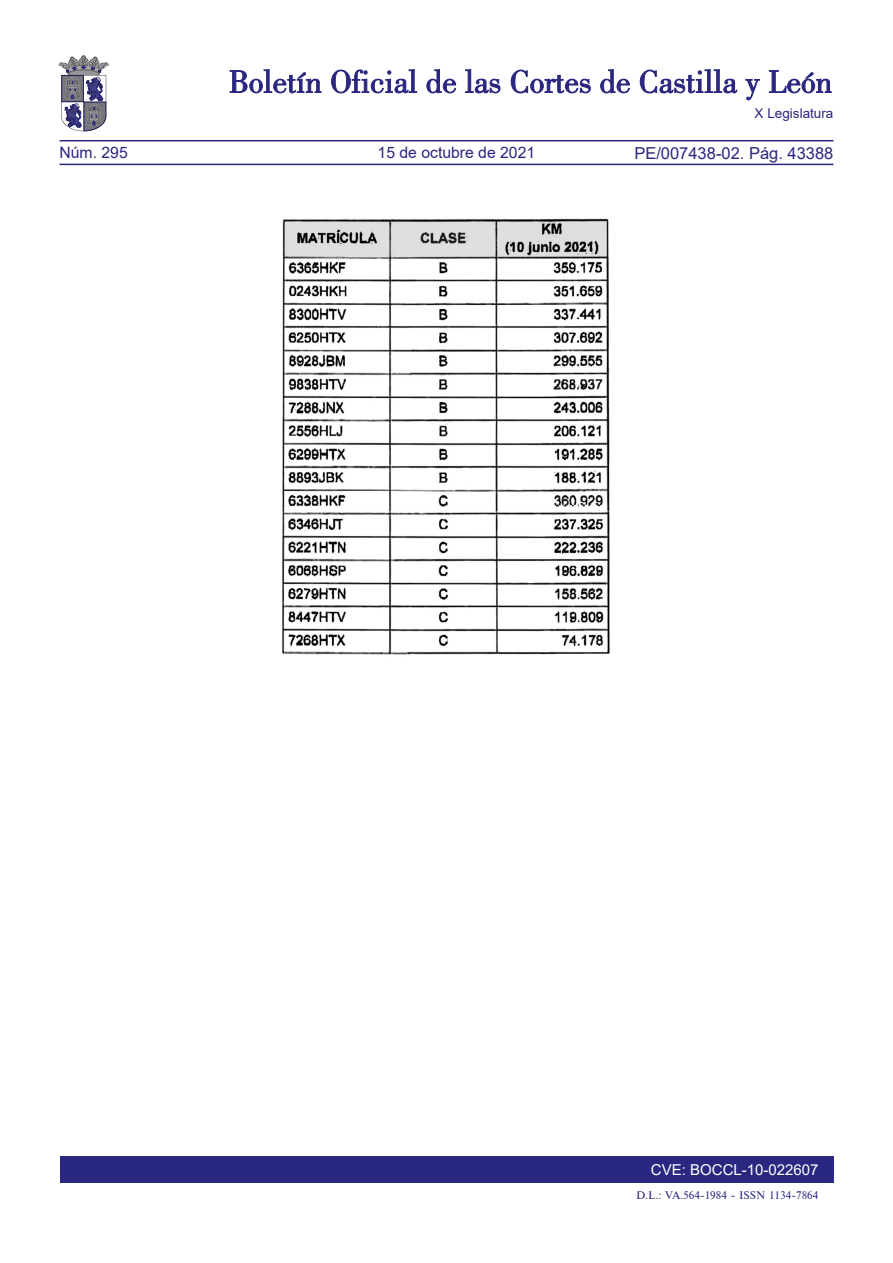
<style>
.page{position:relative;width:893px;height:1263px;background:#fff}
.page>*{position:absolute;margin:0;border:0;box-sizing:border-box;transform-origin:0 0}
.t1{font:16.5px "Arial";color:#292780}
.t2{font:15.75px "Arial";color:#292780}
.t3{font:15px "Arial";color:#fff}
.t4{font:13.5px "Arial";color:#292780}
.t5{font:10.5px "Times";color:#292780}
</style>
<div class="page">
<div style="left:60px;top:1157px;width:773px;height:26px;background:#292780"></div>
<hr style="left:60px;top:164px;width:773px;height:1px;background:#292780">
<hr style="left:60px;top:140px;width:773px;height:1px;background:#292780">
<svg style="left:230px;top:69px;width:91px;height:24px"></svg>
<svg style="left:331px;top:69px;width:86px;height:24px"></svg>
<svg style="left:426px;top:69px;width:30px;height:24px"></svg>
<svg style="left:465px;top:69px;width:35px;height:24px"></svg>
<svg style="left:511px;top:70px;width:80px;height:23px"></svg>
<svg style="left:600px;top:69px;width:30px;height:24px"></svg>
<svg style="left:640px;top:69px;width:97px;height:24px"></svg>
<svg style="left:745px;top:79px;width:15px;height:21px"></svg>
<svg style="left:769px;top:70px;width:62px;height:23px"></svg>
<svg style="left:59px;top:55px;width:49px;height:76px"></svg>
<img style="left:282px;top:218px;width:328px;height:437px">
<p class="t4" style="left:755px;top:104px;width:80px">X Legislatura</p>
<h2 class="t2" style="left:60px;top:142px;width:70px">Núm. 295</h2>
<h2 class="t2" style="left:378px;top:142px;width:159px">15 de octubre de 2021</h2>
<h1 class="t1" style="left:634px;top:141px;width:201px">PE/007438-02. Pág. 43388</h1>
<h3 class="t3" style="left:651px;top:1159px;width:169px">CVE: BOCCL-10-022607</h3>
<p class="t5" style="left:636px;top:1189px;width:184px">D.L.: VA.564-1984 - ISSN 1134-7864</p>
</div>
